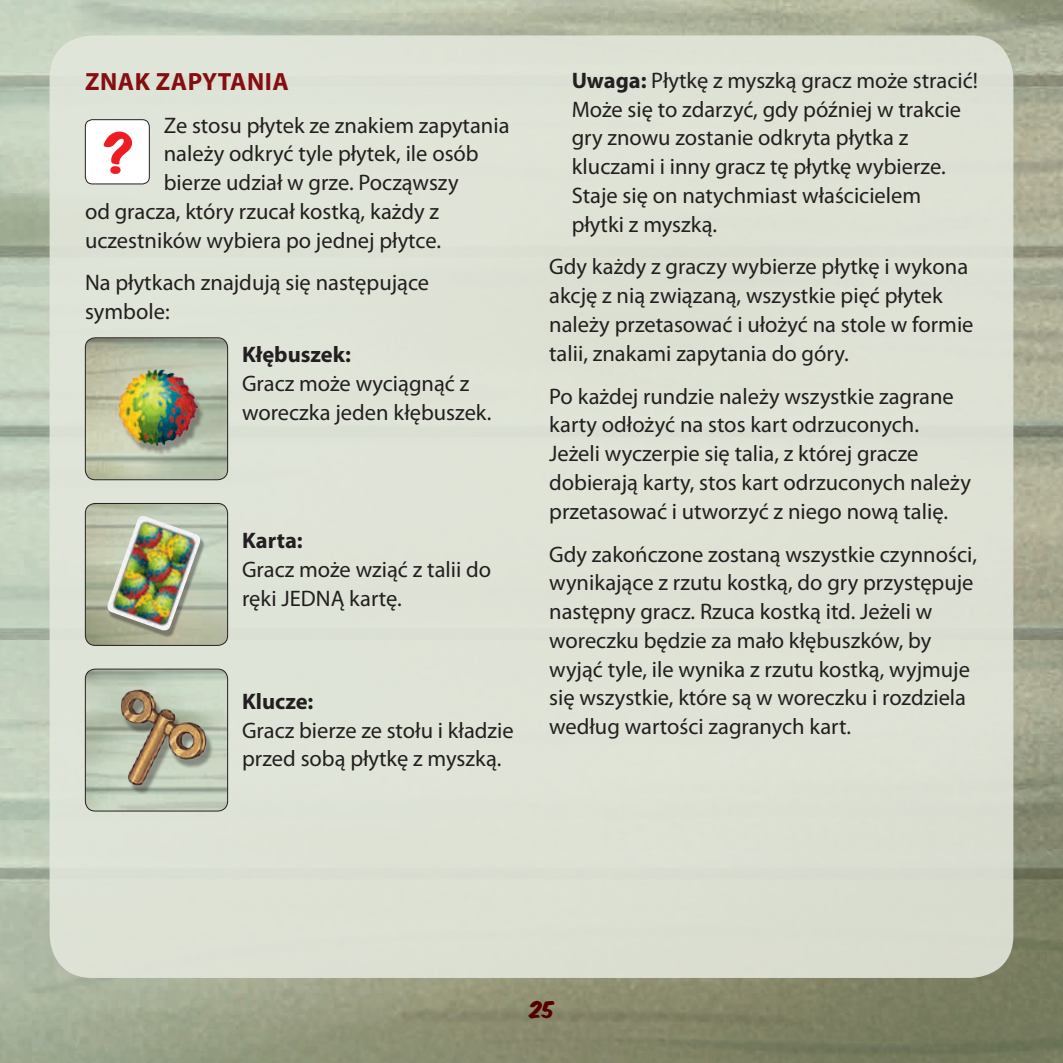
<style>
.page{position:relative;width:1063px;height:1063px;background:#fff}
.page>*{position:absolute;margin:0;border:0;box-sizing:border-box;transform-origin:0 0}
.t1{font:700 25px "Myriad Pro";letter-spacing:.02em;color:#850e11}
.t2{font:22.5px/28.8px "Myriad Pro";color:#231f20}
.t3{font:700 22.5px "Myriad Pro";color:#231f20}
.t4{font:20px "Komika Axis";color:#500}
.s1{font-weight:700}
</style>
<div class="page">
<img style="left:0;top:0;width:1063px;height:1063px">
<div style="left:50px;top:35px;width:963px;height:943px;background:#e3e7dc;border-radius:43px"></div>
<svg style="left:85px;top:120px;width:64px;height:64px;background:#fbdedf"></svg>
<div style="left:85px;top:119px;width:65px;height:65px;border:1px solid #231f20;border-radius:7px"></div>
<img style="left:85px;top:338px;width:143px;height:142px">
<div style="left:85px;top:338px;width:143px;height:142px;border:1px solid #231f20;border-radius:10px"></div>
<img style="left:85px;top:503px;width:143px;height:142px">
<div style="left:85px;top:503px;width:143px;height:143px;border:1px solid #231f20;border-radius:10px"></div>
<svg style="left:85px;top:669px;width:143px;height:142px;background:#b4b7a2"></svg>
<div style="left:85px;top:669px;width:143px;height:142px;border:1px solid #231f20;border-radius:10px"></div>
<p class="t1" style="left:85px;top:65px;width:205px">ZNAK ZAPYTANIA</p>
<p class="t2" style="left:164px;top:110px;width:347px">Ze stosu płytek ze znakiem zapytania</p>
<p class="t2" style="left:164px;top:139px;width:316px">należy odkryć tyle płytek, ile osób</p>
<p class="t2" style="left:164px;top:168px;width:296px">bierze udział w grze. Począwszy</p>
<p class="t2" style="left:85px;top:197px;width:356px">od gracza, który rzucał kostką, każdy z</p>
<p class="t2" style="left:85px;top:225px;width:358px">uczestników wybiera po jednej płytce.</p>
<p class="t2" style="left:85px;top:268px;width:346px">Na płytkach znajdują się następujące symbole:</p>
<p class="t3" style="left:242px;top:340px;width:110px">Kłębuszek:</p>
<p class="t2" style="left:242px;top:369px;width:251px">Gracz może wyciągnąć z woreczka jeden kłębuszek.</p>
<p class="t3" style="left:242px;top:526px;width:62px">Karta:</p>
<p class="t2" style="left:242px;top:555px;width:251px">Gracz może wziąć z talii do ręki JEDNĄ kartę.</p>
<p class="t3" style="left:242px;top:687px;width:73px">Klucze:</p>
<p class="t2" style="left:242px;top:715px;width:273px">Gracz bierze ze stołu i kładzie przed sobą płytkę z myszką.</p>
<p class="t2" style="left:572px;top:66px;width:408px"><span class="s1">Uwaga:</span> Płytkę z myszką gracz może stracić!<br>Może się to zdarzyć, gdy później w trakcie gry znowu zostanie odkryta płytka z kluczami i inny gracz tę płytkę wybierze.<br>Staje się on natychmiast właścicielem płytki z myszką.</p>
<p class="t2" style="left:549px;top:252px;width:426px">Gdy każdy z graczy wybierze płytkę i wykona akcję z nią związaną, wszystkie pięć płytek należy przetasować i ułożyć na stole w formie talii, znakami zapytania do góry.</p>
<p class="t2" style="left:549px;top:381px;width:423px">Po każdej rundzie należy wszystkie zagrane karty odłożyć na stos kart odrzuconych.<br>Jeżeli wyczerpie się talia, z której gracze dobierają karty, stos kart odrzuconych należy przetasować i utworzyć z niego nową talię.</p>
<p class="t2" style="left:549px;top:539px;width:429px">Gdy zakończone zostaną wszystkie czynności, wynikające z rzutu kostką, do gry przystępuje następny gracz. Rzuca kostką itd. Jeżeli w woreczku będzie za mało kłębuszków, by wyjąć tyle, ile wynika z rzutu kostką, wyjmuje się wszystkie, które są w woreczku i rozdziela według wartości zagranych kart.</p>
<p class="t4" style="left:530px;top:999px;width:26px">25</p>
</div>
